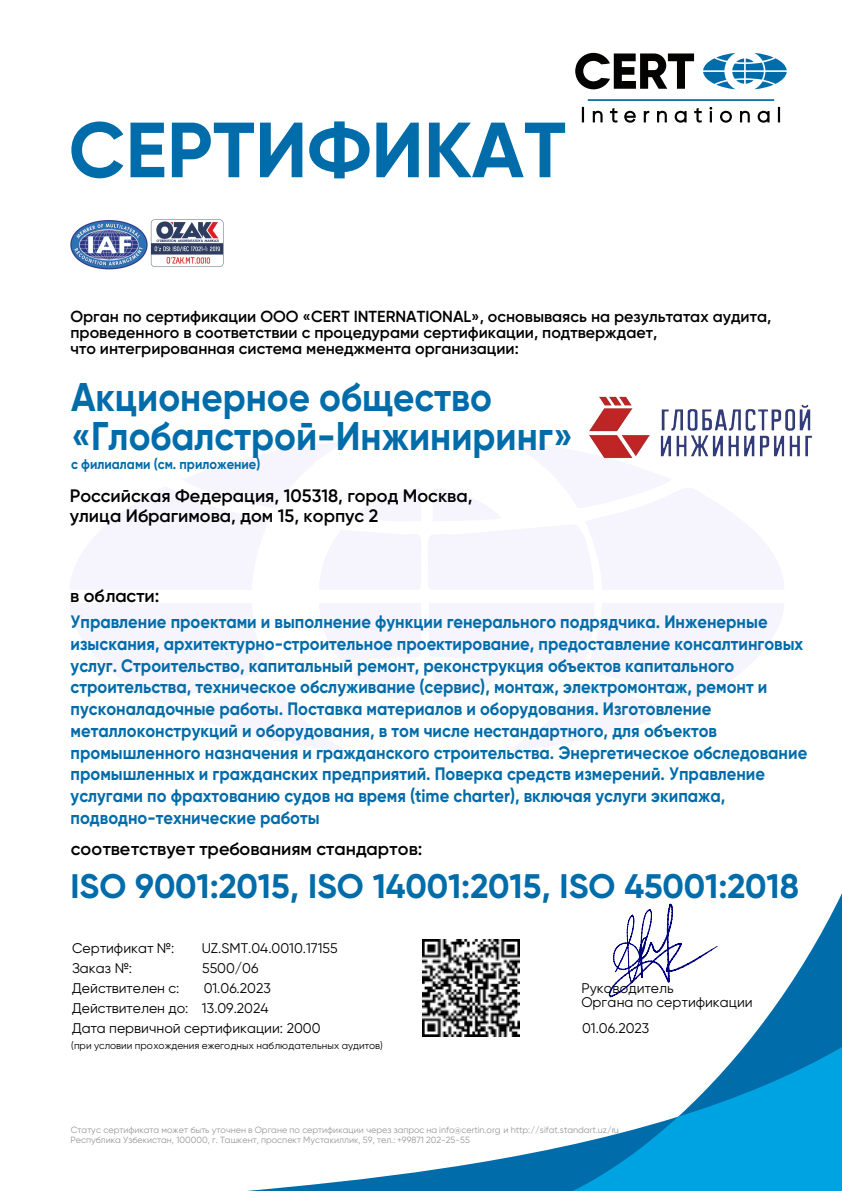
<style>
.page{position:relative;width:842px;height:1191px;background:#fff}
.page>*{position:absolute;margin:0;border:0;box-sizing:border-box;transform-origin:0 0}
.t1{font:700 78px "Gilroy";color:#006ca9}
.t2{font:700 40px/38.7px "Gilroy";color:#006ca9;scale:.92 1}
.t3{font:700 34px "Gilroy";color:#006ca9}
.t4{font:700 18px/21.8px "Gilroy";color:#006ca9;scale:.92 1}
.t5{font:600 18px/20px "Gilroy";color:#000}
.t6{font:600 16px/16px "Gilroy";color:#000}
.t7{font:14px/20px "Gilroy";color:#000}
.t8{font:700 14px "Gilroy";color:#006ca9;scale:.92 1}
.t9{font:10px "Gilroy";color:#000}
.t10{font:9px/10.5px "Gilroy";color:#989898}
</style>
<div class="page">
<svg style="left:70px;top:603px;width:714px;height:148px"></svg>
<svg style="left:70px;top:443px;width:714px;height:146px"></svg>
<svg style="left:608px;top:893px;width:234px;height:154px"></svg>
<svg style="left:247px;top:1144px;width:326px;height:47px"></svg>
<svg style="left:573px;top:1047px;width:269px;height:144px"></svg>
<svg style="left:575px;top:53px;width:212px;height:70px"></svg>
<svg style="left:609px;top:903px;width:108px;height:94px"></svg>
<img style="left:586px;top:396px;width:226px;height:67px">
<img style="left:71px;top:220px;width:153px;height:49px">
<img style="left:423px;top:939px;width:97px;height:97px">
<h1 class="t1" style="left:69px;top:115px;width:499px">СЕРТИФИКАТ</h1>
<p class="t6" style="left:70px;top:309px;width:702px">Орган по сертификации ООО «CERT INTERNATIONAL», основываясь на результатах аудита, проведенного в соответствии с процедурами сертификации, подтверждает,<br>что интегрированная система менеджмента организации:</p>
<h2 class="t2" style="left:71px;top:379px;width:547px">Акционерное общество «Глобалстрой-Инжиниринг»</h2>
<p class="t8" style="left:71px;top:457px;width:207px">с филиалами (см. приложение)</p>
<p class="t5" style="left:70px;top:487px;width:404px">Российская Федерация, 105318, город Москва, улица Ибрагимова, дом 15, корпус 2</p>
<p class="t5" style="left:70px;top:586px;width:91px">в области:</p>
<p class="t4" style="left:71px;top:611px;width:802px">Управление проектами и выполнение функции генерального подрядчика. Инженерные изыскания, архитектурно-строительное проектирование, предоставление консалтинговых услуг. Строительство, капитальный ремонт, реконструкция объектов капитального строительства, техническое обслуживание (сервис), монтаж, электромонтаж, ремонт и пусконаладочные работы. Поставка материалов и оборудования. Изготовление металлоконструкций и оборудования, в том числе нестандартного, для объектов промышленного назначения и гражданского строительства. Энергетическое обследование промышленных и гражданских предприятий. Поверка средств измерений. Управление услугами по фрахтованию судов на время (time charter), включая услуги экипажа, подводно-технические работы</p>
<p class="t5" style="left:71px;top:839px;width:353px">соответствует требованиям стандартов:</p>
<h3 class="t3" style="left:71px;top:871px;width:730px">ISO 9001:2015, ISO 14001:2015, ISO 45001:2018</h3>
<p class="t7" style="left:72px;top:938px;width:104px">Сертификат №:</p>
<p class="t7" style="left:202px;top:938px;width:137px">UZ.SMT.04.0010.17155</p>
<p class="t7" style="left:72px;top:958px;width:62px">Заказ №:</p>
<p class="t7" style="left:202px;top:958px;width:58px">5500/06</p>
<p class="t7" style="left:72px;top:978px;width:109px">Действителен с:</p>
<p class="t7" style="left:72px;top:978px;width:250px;text-indent:132px">01.06.2023<br>Действителен до: 13.09.2024<br>Дата первичной сертификации: 2000</p>
<p class="t9" style="left:71px;top:1040px;width:313px">(при условии прохождения ежегодных наблюдательных аудитов)</p>
<p class="t7" style="left:581px;top:981px;width:173px;line-height:14.3px">Руководитель<br>Органа по сертификации</p>
<p class="t7" style="left:582px;top:1019px;width:69px">01.06.2023</p>
<p class="t10" style="left:71px;top:1125px;width:550px">Статус сертификата может быть уточнен в Органе по сертификации через запрос на info@certin.org и http://sifat.standart.uz/ru<br>Республика Узбекистан, 100000, г. Ташкент, проспект Мустакиллик, 59, тел.: +99871 202-25-55</p>
</div>
